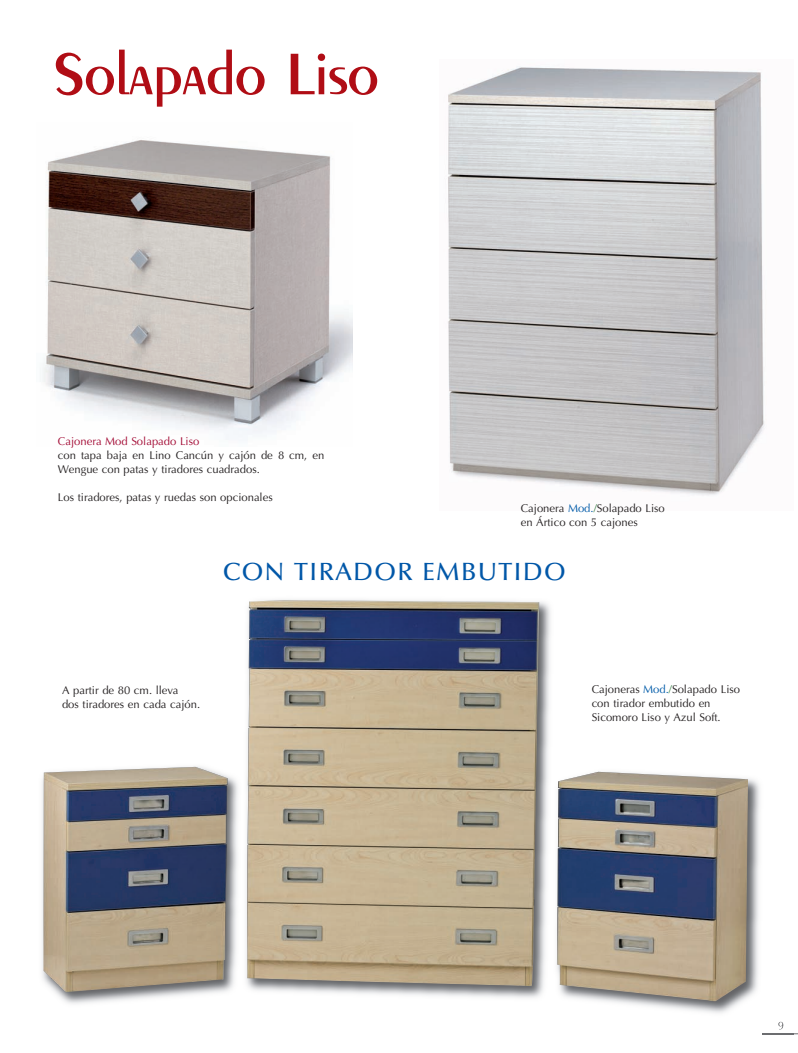
<style>
.page{position:relative;width:798px;height:1053px;background:#fff}
.page>*{position:absolute;margin:0;border:0;box-sizing:border-box;transform-origin:0 0}
.t1{font:600 62.5px "Peignot";color:#b00d15}
.t2{font:500 25px "Optima LT Std";letter-spacing:.05em;color:#0157a8}
.t3{font:11.25px/13.8px "Optima";color:#231f20}
.t4{font:11.25px "Optima";color:#a30a34}
.s1{color:#015ba9}
.s2{color:#267434}
</style>
<div class="page">
<hr style="left:762px;top:1033px;width:35px;height:1px;background:#6c6d70">
<img style="left:42px;top:140px;width:310px;height:300px">
<img style="left:448px;top:67px;width:317px;height:429px">
<img style="left:42px;top:599px;width:750px;height:436px">
<svg style="left:778px;top:1021px;width:5px;height:8px"></svg>
<img style="left:762px;top:1033px;width:30px;height:1px">
<img style="left:43px;top:600px;width:704px;height:401px">
<h1 class="t1" style="left:52px;top:37px;width:327px">Solapado Liso</h1>
<p class="t4" style="left:58px;top:435px;width:143px">Cajonera Mod Solapado Liso</p>
<p class="t3" style="left:58px;top:448px;width:268px">con tapa baja en Lino Cancún y cajón de 8 cm, en<br>Wengue con patas y tiradores cuadrados.</p>
<p class="t3" style="left:58px;top:490px;width:216px">Los tiradores, patas y ruedas son opcionales</p>
<p class="t3" style="left:520px;top:502px;width:145px">Cajonera <span class="s1">Mod.</span><span class="s2">/</span>Solapado Liso en Ártico con 5 cajones</p>
<h2 class="t2" style="left:223px;top:557px;width:345px">CON TIRADOR EMBUTIDO</h2>
<p class="t3" style="left:62px;top:683px;width:140px">A partir de 80 cm. lleva<br>dos tiradores en cada cajón.</p>
<p class="t3" style="left:591px;top:683px;width:150px">Cajoneras <span class="s1">Mod.</span><span class="s2">/</span>Solapado Liso con tirador embutido en<br>Sicomoro Liso y Azul Soft.</p>
</div>
